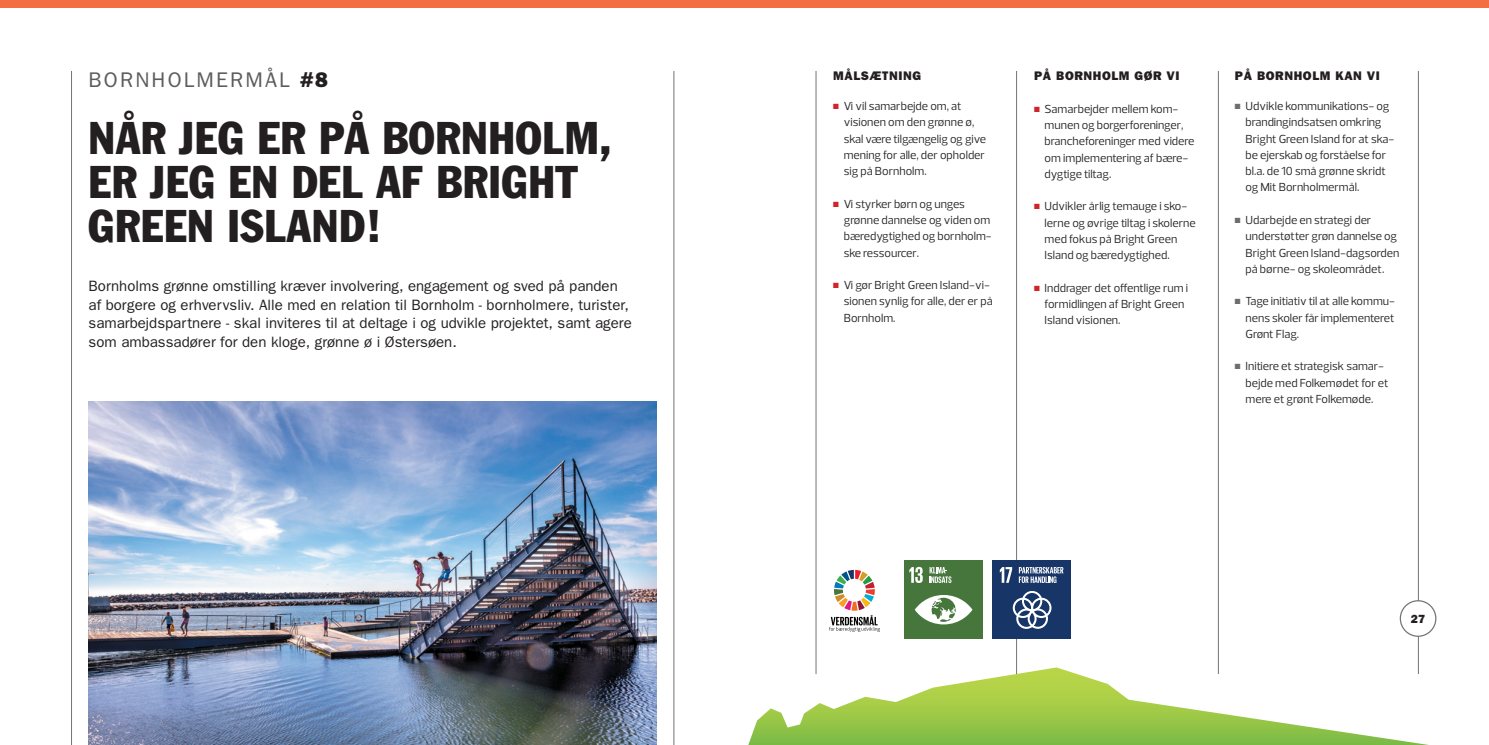
<style>
.page{position:relative;width:1489px;height:745px;background:#fff}
.page>*{position:absolute;margin:0;border:0;box-sizing:border-box;transform-origin:0 0}
.t1{font:condensed 45px/43.8px "Franklin Gothic";letter-spacing:.015em;color:#231f20}
.t2{font:21.25px "Franklin Gothic";letter-spacing:.1em;color:#5c5c5f}
.Underrubik{font:15px/18.8px "Franklin Gothic";color:#231f20}
.t3{font:800 12.5px "Franklin Gothic";letter-spacing:.05em;color:#231f20}
.Tekst{font:11.88px/16.2px "Prelo";color:#231f20}
.t4{font:800 11.88px "Franklin Gothic";color:#231f20}
.s1{font-weight:800;color:#231f20}
.s2{color:#d1232a}
.s3{color:#6c6d70}
</style>
<div class="page">
<hr style="left:673px;top:71px;width:1px;height:673px;background:#727477">
<hr style="left:815px;top:71px;width:1px;height:602px;background:#727477">
<hr style="left:1016px;top:71px;width:1px;height:602px;background:#727477">
<hr style="left:71px;top:71px;width:1px;height:673px;background:#727477">
<div style="left:0;top:0;width:755px;height:7px;background:#f36e43"></div>
<div style="left:733px;top:0;width:755px;height:7px;background:#f36e43"></div>
<svg style="left:829px;top:569px;width:50px;height:62px"></svg>
<div style="left:904px;top:560px;width:78px;height:78px;background:#46763b"></div>
<svg style="left:909px;top:566px;width:13px;height:16px"></svg>
<svg style="left:914px;top:595px;width:58px;height:29px"></svg>
<svg style="left:929px;top:567px;width:22px;height:15px"></svg>
<div style="left:992px;top:560px;width:78px;height:78px;background:#183567"></div>
<svg style="left:999px;top:567px;width:13px;height:15px"></svg>
<svg style="left:1012px;top:591px;width:39px;height:37px"></svg>
<svg style="left:1018px;top:567px;width:45px;height:15px"></svg>
<hr style="left:1217px;top:71px;width:1px;height:602px;background:#727477">
<hr style="left:1417px;top:71px;width:1px;height:602px;background:#727477">
<svg style="left:748px;top:667px;width:674px;height:77px"></svg>
<img style="left:89px;top:401px;width:567px;height:343px">
<div style="left:1400px;top:600px;width:35px;height:35px;background:#fff;border-radius:50%"></div>
<div style="left:1399px;top:599px;width:37px;height:37px;border:1px solid #727477;border-radius:50%"></div>
<p class="t2" style="left:89px;top:67px;width:241px">BORNHOLMERMÅL <span class="s1">#8</span></p>
<p class="t1" style="left:89px;top:116px;width:524px">NÅR JEG ER PÅ BORNHOLM,<br>ER JEG EN DEL AF BRIGHT<br>GREEN ISLAND!</p>
<p class="Underrubik" style="left:89px;top:276px;width:545px">Bornholms grønne omstilling kræver involvering, engagement og sved på panden af borgere og erhvervsliv. Alle med en relation til Bornholm - bornholmere, turister, samarbejdspartnere - skal inviteres til at deltage i og udvikle projektet, samt agere som ambassadører for den kloge, grønne ø i Østersøen.</p>
<p class="t3" style="left:833px;top:69px;width:89px">MÅLSÆTNING</p>
<p class="Tekst" style="left:843px;top:98px;width:144px;text-indent:-11px"><span class="s2">■</span> Vi vil samarbejde om, at visionen om den grønne ø, skal være tilgængelig og give mening for alle, der opholder sig på Bornholm.</p>
<p class="Tekst" style="left:843px;top:195px;width:150px;text-indent:-11px"><span class="s2">■</span> Vi styrker børn og unges grønne dannelse og viden om bæredygtighed og bornholm&shy;ske ressourcer.</p>
<p class="Tekst" style="left:843px;top:277px;width:150px;text-indent:-11px"><span class="s2">■</span> Vi gør Bright Green Island-vi&shy;sionen synlig for alle, der er på<br>Bornholm.</p>
<p class="t3" style="left:1033px;top:69px;width:147px">PÅ BORNHOLM GØR VI</p>
<p class="Tekst" style="left:1044px;top:101px;width:151px;text-indent:-11px"><span class="s2">■</span> Samarbejder mellem kom&shy;munen og borgerforeninger, brancheforeninger med videre om implementering af bære&shy;dygtige tiltag.</p>
<p class="Tekst" style="left:1044px;top:198px;width:152px;text-indent:-11px"><span class="s2">■</span> Udvikler årlig temauge i sko&shy;lerne og øvrige tiltag i skolerne med fokus på Bright Green<br>Island og bæredygtighed.</p>
<p class="Tekst" style="left:1044px;top:279px;width:145px;text-indent:-11px"><span class="s2">■</span> Inddrager det offentlige rum i formidlingen af Bright Green<br>Island visionen.</p>
<p class="t3" style="left:1234px;top:69px;width:146px">PÅ BORNHOLM KAN VI</p>
<p class="Tekst" style="left:1245px;top:98px;width:150px;text-indent:-11px"><span class="s3">■</span> Udvikle kommunikations- og brandingindsatsen omkring<br>Bright Green Island for at ska&shy;be ejerskab og forståelse for bl.a. de 10 små grønne skridt og Mit Bornholmermål.</p>
<p class="Tekst" style="left:1245px;top:212px;width:155px;text-indent:-11px"><span class="s3">■</span> Udarbejde en strategi der understøtter grøn dannelse og<br>Bright Green Island-dagsorden på børne- og skoleområdet.</p>
<p class="Tekst" style="left:1245px;top:293px;width:151px;text-align:justify;text-indent:-11px"><span class="s3">■</span> Tage initiativ til at alle kommu&shy;nens skoler får implementeret Grønt Flag.</p>
<p class="Tekst" style="left:1245px;top:358px;width:145px;text-indent:-11px"><span class="s3">■</span> Initiere et strategisk samar&shy;bejde med Folkemødet for et mere et grønt Folkemøde.</p>
<p class="t4" style="left:1410px;top:611px;width:16px">27</p>
</div>
